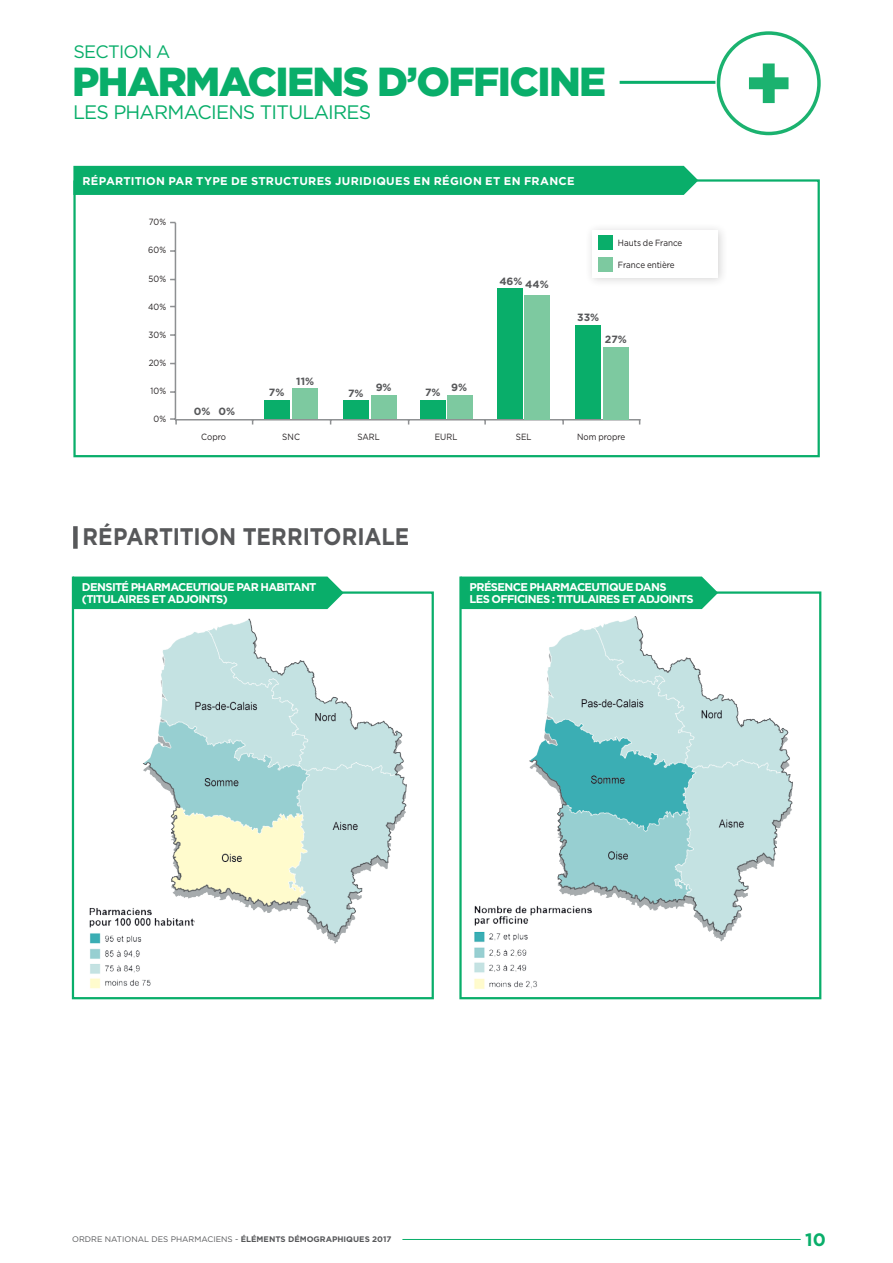
<style>
.page{position:relative;width:893px;height:1263px;background:#fff}
.page>*{position:absolute;margin:0;border:0;box-sizing:border-box;transform-origin:0 0}
.t1{font:900 40.5px "Gotham";letter-spacing:-.04em;color:#09ae6a}
.t2{font:700 24px "Gotham";color:#57585a;scale:.9 1}
.t3{font:19.5px "Gotham";letter-spacing:-.04em;color:#09ae6a}
.t4{font:18px "Gotham";letter-spacing:-.04em;color:#09ae6a}
.t5{font:700 18px "Gotham";color:#09ae6a}
.t6{font:700 11.25px/12px "Gotham";letter-spacing:-.05em;color:#fff}
.t7{font:700 11.25px "Gotham";letter-spacing:.025em;color:#fff}
.t8{font:700 10.5px "Gotham";color:#57585a}
.t9{font:9px "Gotham";color:#231f20;scale:.9 1}
.t10{font:8.1px "Gotham";color:#57585a}
.s1{font-weight:700}
</style>
<div class="page">
<hr style="left:402px;top:1239px;width:399px;height:1px;background:#09ae6a">
<hr style="left:620px;top:81px;width:95px;height:3px;background:#09ae6a">
<svg style="left:73px;top:179px;width:747px;height:279px"></svg>
<div style="left:73px;top:166px;width:625px;height:29px;background:#09ae6a"></div>
<div style="left:585px;top:222px;width:144px;height:66px;background:#231f20;opacity:.2"></div>
<div style="left:592px;top:230px;width:126px;height:47px;background:#fff"></div>
<div style="left:598px;top:235px;width:15px;height:14px;background:#09ae6a"></div>
<div style="left:598px;top:258px;width:15px;height:14px;background:#7dc9a0"></div>
<div style="left:73px;top:526px;width:5px;height:23px;background:#57585a"></div>
<svg style="left:71px;top:576px;width:363px;height:424px"></svg>
<svg style="left:459px;top:576px;width:363px;height:424px"></svg>
<div style="left:73px;top:576px;width:271px;height:33px;background:#09ae6a"></div>
<div style="left:461px;top:576px;width:257px;height:33px;background:#09ae6a"></div>
<img style="left:117px;top:616px;width:345px;height:344px">
<img style="left:477px;top:616px;width:317px;height:334px">
<img style="left:76px;top:904px;width:123px;height:86px">
<img style="left:468px;top:897px;width:140px;height:97px">
<div style="left:265px;top:400px;width:25px;height:19px;background:#09ae6a"></div>
<div style="left:343px;top:400px;width:26px;height:19px;background:#09ae6a"></div>
<div style="left:420px;top:400px;width:26px;height:19px;background:#09ae6a"></div>
<div style="left:497px;top:289px;width:25px;height:130px;background:#09ae6a"></div>
<div style="left:575px;top:325px;width:26px;height:94px;background:#09ae6a"></div>
<div style="left:292px;top:389px;width:26px;height:30px;background:#7dc9a0"></div>
<div style="left:371px;top:395px;width:25px;height:24px;background:#7dc9a0"></div>
<div style="left:448px;top:395px;width:25px;height:24px;background:#7dc9a0"></div>
<div style="left:525px;top:295px;width:25px;height:124px;background:#7dc9a0"></div>
<div style="left:603px;top:347px;width:25px;height:72px;background:#7dc9a0"></div>
<svg style="left:717px;top:31px;width:104px;height:104px"></svg>
<h3 class="t4" style="left:73px;top:40px;width:99px">SECTION A</h3>
<h1 class="t1" style="left:72px;top:53px;width:535px">PHARMACIENS D’OFFICINE</h1>
<h3 class="t3" style="left:73px;top:99px;width:300px">LES PHARMACIENS TITULAIRES</h3>
<p class="t7" style="left:82px;top:174px;width:494px">RÉPARTITION PAR TYPE DE STRUCTURES JURIDIQUES EN RÉGION ET EN FRANCE</p>
<p class="t9" style="left:149px;top:216px;width:21px">70%</p>
<p class="t9" style="left:148px;top:245px;width:21px">60%</p>
<p class="t9" style="left:149px;top:273px;width:21px">50%</p>
<p class="t9" style="left:148px;top:301px;width:22px">40%</p>
<p class="t9" style="left:149px;top:329px;width:21px">30%</p>
<p class="t9" style="left:149px;top:357px;width:21px">20%</p>
<p class="t9" style="left:151px;top:385px;width:19px">10%</p>
<p class="t9" style="left:154px;top:413px;width:15px">0%</p>
<p class="t8" style="left:194px;top:404px;width:18px">0%</p>
<p class="t8" style="left:219px;top:404px;width:18px">0%</p>
<p class="t8" style="left:296px;top:374px;width:19px">11%</p>
<p class="t8" style="left:269px;top:385px;width:17px">7%</p>
<p class="t8" style="left:348px;top:386px;width:17px">7%</p>
<p class="t8" style="left:376px;top:380px;width:17px">9%</p>
<p class="t8" style="left:425px;top:385px;width:17px">7%</p>
<p class="t8" style="left:451px;top:380px;width:17px">9%</p>
<p class="t8" style="left:499px;top:276px;width:51px">46% 44%</p>
<p class="t8" style="left:577px;top:311px;width:24px">33%</p>
<p class="t9" style="left:618px;top:237px;width:73px">Hauts de France</p>
<p class="t9" style="left:618px;top:259px;width:65px">France entière</p>
<p class="t8" style="left:605px;top:332px;width:24px">27%</p>
<p class="t9" style="left:201px;top:431px;width:29px">Copro</p>
<p class="t9" style="left:282px;top:431px;width:21px">SNC</p>
<p class="t9" style="left:357px;top:431px;width:26px">SARL</p>
<p class="t9" style="left:435px;top:431px;width:27px">EURL</p>
<p class="t9" style="left:516px;top:431px;width:19px">SEL</p>
<p class="t9" style="left:577px;top:431px;width:55px">Nom propre</p>
<h2 class="t2" style="left:83px;top:521px;width:364px">RÉPARTITION TERRITORIALE</h2>
<p class="t6" style="left:82px;top:581px;width:236px">DENSITÉ PHARMACEUTIQUE PAR HABITANT (TITULAIRES ET ADJOINTS)</p>
<p class="t6" style="left:470px;top:581px;width:226px">PRÉSENCE PHARMACEUTIQUE DANS<br>LES OFFICINES : TITULAIRES ET ADJOINTS</p>
<p class="t10" style="left:72px;top:1234px;width:321px">ORDRE NATIONAL DES PHARMACIENS - <span class="s1">ÉLÉMENTS DÉMOGRAPHIQUES 2017</span></p>
<h3 class="t5" style="left:805px;top:1228px;width:22px">10</h3>
</div>
